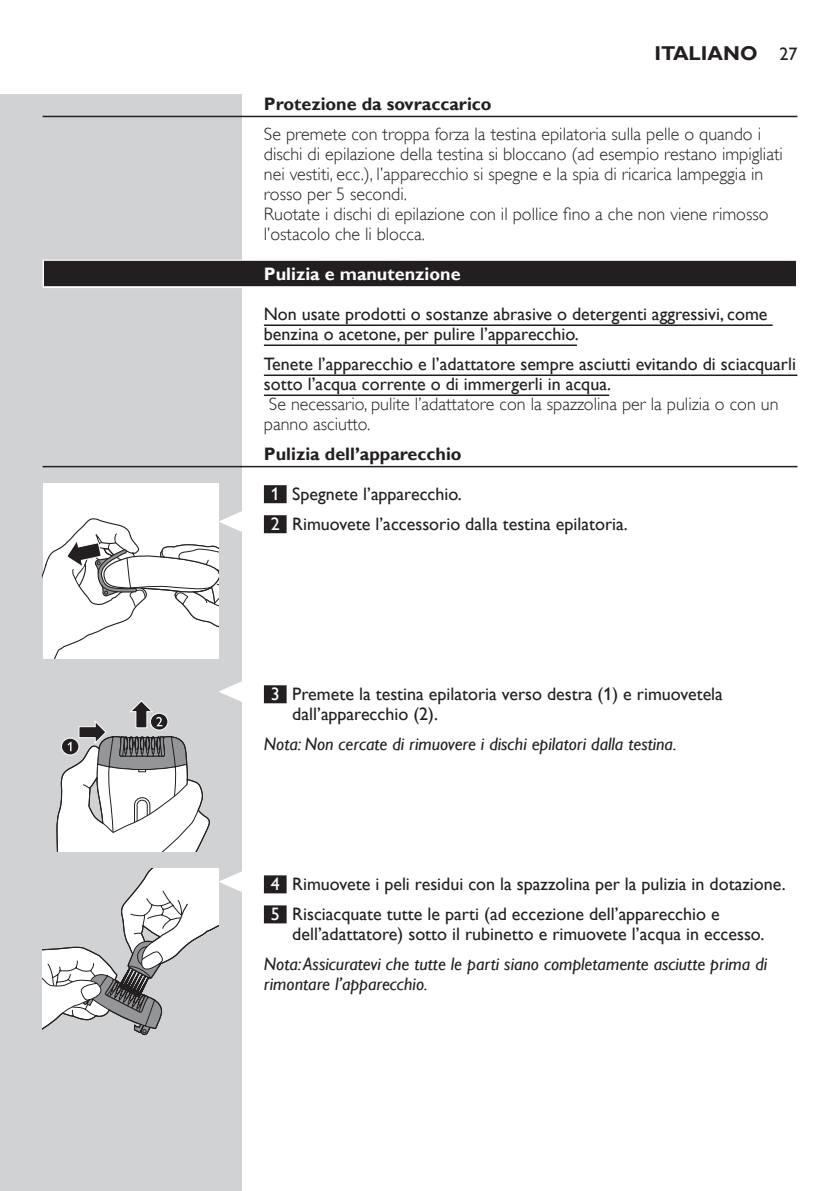
<style>
.page{position:relative;width:840px;height:1191px;background:#fff}
.page>*{position:absolute;margin:0;border:0;box-sizing:border-box;transform-origin:0 0}
.t1{font:700 20px "Gill Sans Alt One WGL";color:#231f20}
.t2{font:18px/20px "Gill Sans Alt One WGL";color:#231f20}
.t3{font:18px/20px "Gill Sans Alt One WGL Light";color:#231f20}
.t4{font:italic 18px/20px "Gill Sans Alt One WGL";color:#231f20}
.t5{font:700 18px "Gill Sans Alt One WGL";color:#231f20}
.t6{font:700 18px "Gill Sans Alt One WGL";color:#fff}
.s1{font-weight:400;font-size:18px}
.s2{color:#fff}
</style>
<div class="page">
<div style="left:0;top:95px;width:241px;height:1096px;background:#d1d2d4"></div>
<hr style="left:43px;top:116px;width:754px;height:1px;background:#231f20">
<div style="left:43px;top:260px;width:754px;height:28px;background:#d3d2d2"></div>
<div style="left:44px;top:261px;width:751px;height:25px;background:#231f20"></div>
<hr style="left:264px;top:324px;width:508px;height:2px;background:#231f20">
<hr style="left:264px;top:344px;width:312px;height:2px;background:#231f20">
<hr style="left:264px;top:374px;width:533px;height:2px;background:#231f20">
<hr style="left:264px;top:394px;width:344px;height:2px;background:#231f20">
<hr style="left:43px;top:466px;width:754px;height:1px;background:#231f20">
<div style="left:264px;top:485px;width:22px;height:18px;background:#231f20"></div>
<div style="left:264px;top:515px;width:22px;height:18px;background:#231f20"></div>
<div style="left:264px;top:685px;width:22px;height:18px;background:#231f20"></div>
<div style="left:264px;top:875px;width:22px;height:18px;background:#231f20"></div>
<div style="left:264px;top:905px;width:22px;height:18px;background:#231f20"></div>
<div style="left:43px;top:483px;width:175px;height:175px;background:#fff"></div>
<svg style="left:43px;top:510px;width:199px;height:148px"></svg>
<svg style="left:219px;top:680px;width:23px;height:23px"></svg>
<svg style="left:56px;top:700px;width:154px;height:151px"></svg>
<svg style="left:43px;top:868px;width:199px;height:176px"></svg>
<p class="t1" style="left:654px;top:45px;width:144px">italiano <span class="s1">27</span></p>
<p class="t5" style="left:264px;top:97px;width:229px">Protezione da sovraccarico</p>
<p class="t3" style="left:264px;top:125px;width:520px">Se premete con troppa forza la testina epilatoria sulla pelle o quando i dischi di epilazione della testina si bloccano (ad esempio restano impigliati nei vestiti, ecc.), l’apparecchio si spegne e la spia di ricarica lampeggia in rosso per 5 secondi.<br>Ruotate i dischi di epilazione con il pollice fino a che non viene rimosso l’ostacolo che li blocca.</p>
<p class="t6" style="left:264px;top:266px;width:198px">Pulizia e manutenzione</p>
<p class="t2" style="left:264px;top:305px;width:505px">Non usate prodotti o sostanze abrasive o detergenti aggressivi, come benzina o acetone, per pulire l’apparecchio.</p>
<p class="t2" style="left:264px;top:355px;width:533px">Tenete l’apparecchio e l’adattatore sempre asciutti evitando di sciacquarli sotto l’acqua corrente o di immergerli in acqua.</p>
<p class="t3" style="left:264px;top:395px;width:516px">Se necessario, pulite l’adattatore con la spazzolina per la pulizia o con un panno asciutto.</p>
<p class="t5" style="left:264px;top:446px;width:199px">Pulizia dell’apparecchio</p>
<p class="t2" style="left:270px;top:480px;width:358px;line-height:30px"><span class="s2">1</span> Spegnete l’apparecchio.<br><span class="s2">2</span> Rimuovete l’accessorio dalla testina epilatoria.</p>
<p class="t2" style="left:292px;top:685px;width:432px;text-indent:-21px"><span class="s2">3</span> Premete la testina epilatoria verso destra (1) e rimuovetela dall’apparecchio (2).</p>
<p class="t4" style="left:264px;top:735px;width:414px">Nota: Non cercate di rimuovere i dischi epilatori dalla testina.</p>
<p class="t2" style="left:270px;top:870px;width:516px;line-height:30px"><span class="s2">4</span> Rimuovete i peli residui con la spazzolina per la pulizia in dotazione.<br><span class="s2">5</span> Risciacquate tutte le parti (ad eccezione dell’apparecchio e</p>
<p class="t2" style="left:292px;top:925px;width:473px">dell’adattatore) sotto il rubinetto e rimuovete l’acqua in eccesso.</p>
<p class="t4" style="left:264px;top:955px;width:504px">Nota: Assicuratevi che tutte le parti siano completamente asciutte prima di rimontare l’apparecchio.</p>
</div>
